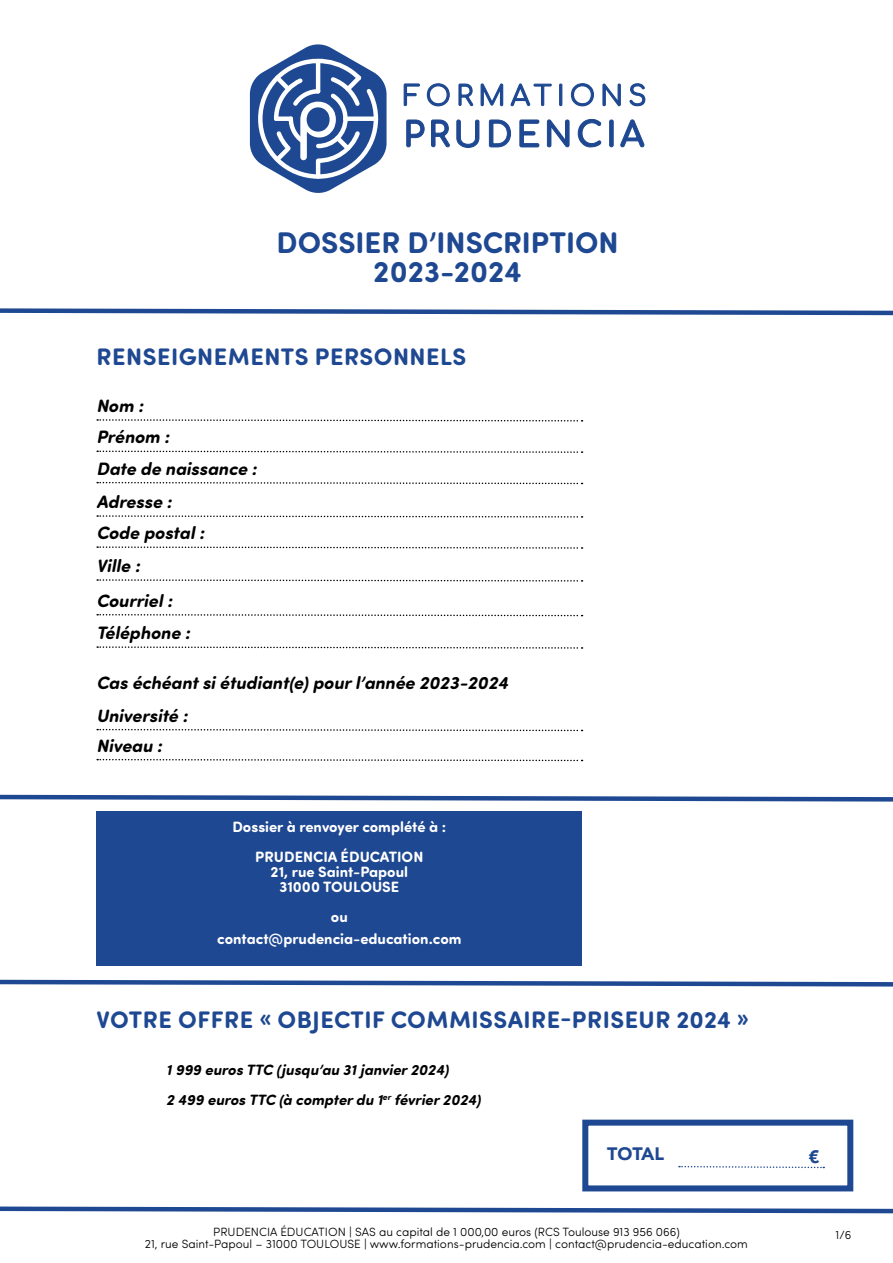
<style>
.page{position:relative;width:893px;height:1263px;background:#fff}
.page>*{position:absolute;margin:0;border:0;box-sizing:border-box;transform-origin:0 0}
.t1{font:700 30px/28.5px "Sofia Pro Soft";color:#1e4891;text-align:center}
.t2{font:700 24px "Sofia Pro Soft";letter-spacing:.02em;color:#1e4891}
.t3{font:italic 700 18px/31.3px "Sofia Pro Soft";color:#000}
.t4{font:900 18px "Avenir";color:#1e4891}
.t5{font:700 15px/30px "Sofia Pro Soft";color:#fff;text-align:center}
.t6{font:italic 700 15px "Sofia Pro Soft";color:#000}
.t7{font:300 12px/12px "Sofia Pro Soft";color:#000;text-align:center}
</style>
<div class="page">
<div style="left:96px;top:812px;width:486px;height:154px;background:#1e4891"></div>
<svg style="left:97px;top:419px;width:486px;height:3px"></svg>
<svg style="left:0;top:1206px;width:893px;height:8px"></svg>
<svg style="left:0;top:308px;width:893px;height:8px"></svg>
<svg style="left:97px;top:450px;width:486px;height:3px"></svg>
<svg style="left:97px;top:481px;width:486px;height:4px"></svg>
<svg style="left:97px;top:515px;width:486px;height:3px"></svg>
<svg style="left:97px;top:546px;width:486px;height:3px"></svg>
<svg style="left:97px;top:579px;width:486px;height:3px"></svg>
<svg style="left:97px;top:614px;width:486px;height:3px"></svg>
<svg style="left:97px;top:646px;width:486px;height:3px"></svg>
<svg style="left:0;top:794px;width:893px;height:8px"></svg>
<svg style="left:403px;top:83px;width:17px;height:24px"></svg>
<svg style="left:427px;top:83px;width:23px;height:24px"></svg>
<svg style="left:458px;top:83px;width:16px;height:24px"></svg>
<svg style="left:480px;top:83px;width:24px;height:24px"></svg>
<svg style="left:510px;top:83px;width:53px;height:24px"></svg>
<svg style="left:571px;top:83px;width:23px;height:24px"></svg>
<svg style="left:602px;top:83px;width:19px;height:24px"></svg>
<svg style="left:629px;top:83px;width:17px;height:23px"></svg>
<svg style="left:406px;top:119px;width:19px;height:28px"></svg>
<svg style="left:431px;top:119px;width:19px;height:29px"></svg>
<svg style="left:456px;top:119px;width:24px;height:29px"></svg>
<svg style="left:489px;top:119px;width:22px;height:29px"></svg>
<svg style="left:519px;top:119px;width:21px;height:29px"></svg>
<svg style="left:547px;top:119px;width:23px;height:29px"></svg>
<svg style="left:578px;top:119px;width:23px;height:28px"></svg>
<svg style="left:609px;top:120px;width:5px;height:27px"></svg>
<svg style="left:620px;top:119px;width:25px;height:29px"></svg>
<svg style="left:249px;top:44px;width:138px;height:149px"></svg>
<svg style="left:97px;top:728px;width:486px;height:4px"></svg>
<svg style="left:97px;top:758px;width:486px;height:4px"></svg>
<div style="left:582px;top:1119px;width:271px;height:72px;border:6px solid #1e4891"></div>
<svg style="left:679px;top:1165px;width:145px;height:4px"></svg>
<svg style="left:0;top:979px;width:893px;height:8px"></svg>
<h1 class="t1" style="left:277px;top:227px;width:344px">DOSSIER D’INSCRIPTION<br>2023-2024</h1>
<h2 class="t2" style="left:97px;top:339px;width:371px">RENSEIGNEMENTS PERSONNELS</h2>
<h3 class="t3" style="left:96px;top:389px;width:48px">Nom :</h3>
<h3 class="t3" style="left:96px;top:420px;width:162px">Prénom :<br>Date de naissance :</h3>
<h3 class="t3" style="left:96px;top:485px;width:109px">Adresse :<br>Code postal :</h3>
<h3 class="t3" style="left:96px;top:547px;width:77px;line-height:34.7px">Ville :<br>Courriel :</h3>
<h3 class="t3" style="left:96px;top:616px;width:95px">Téléphone :</h3>
<h3 class="t3" style="left:96px;top:666px;width:413px;line-height:32.4px">Cas échéant si étudiant(e) pour l’année 2023-2024<br>Université :</h3>
<h3 class="t3" style="left:96px;top:728px;width:67px">Niveau :</h3>
<p class="t5" style="left:232px;top:811px;width:215px">Dossier à renvoyer complété à :<br>PRUDENCIA ÉDUCATION</p>
<p class="t5" style="left:271px;top:864px;width:139px;line-height:15px">21, rue Saint-Papoul<br>31000 TOULOUSE</p>
<p class="t5" style="left:217px;top:905px;width:246px;line-height:21.6px">ou contact@prudencia-education.com</p>
<h2 class="t2" style="left:97px;top:1002px;width:654px">VOTRE OFFRE « OBJECTIF COMMISSAIRE-PRISEUR 2024 »</h2>
<p class="t6" style="left:166px;top:1059px;width:284px">1 999 euros TTC (jusqu’au 31 janvier 2024)</p>
<p class="t6" style="left:166px;top:1089px;width:316px">2 499 euros TTC (à compter du 1<sup>er</sup> février 2024)</p>
<h3 class="t4" style="left:607px;top:1138px;width:58px">TOTAL</h3>
<h3 class="t4" style="left:809px;top:1141px;width:12px">€</h3>
<p class="t7" style="left:145px;top:1225px;width:604px">PRUDENCIA ÉDUCATION | SAS au capital de 1 000,00 euros (RCS Toulouse 913 956 066)<br>21, rue Saint-Papoul – 31000 TOULOUSE | www.formations-prudencia.com | contact@prudencia-education.com</p>
<p class="t7" style="left:835px;top:1229px;width:17px">1/6</p>
</div>
